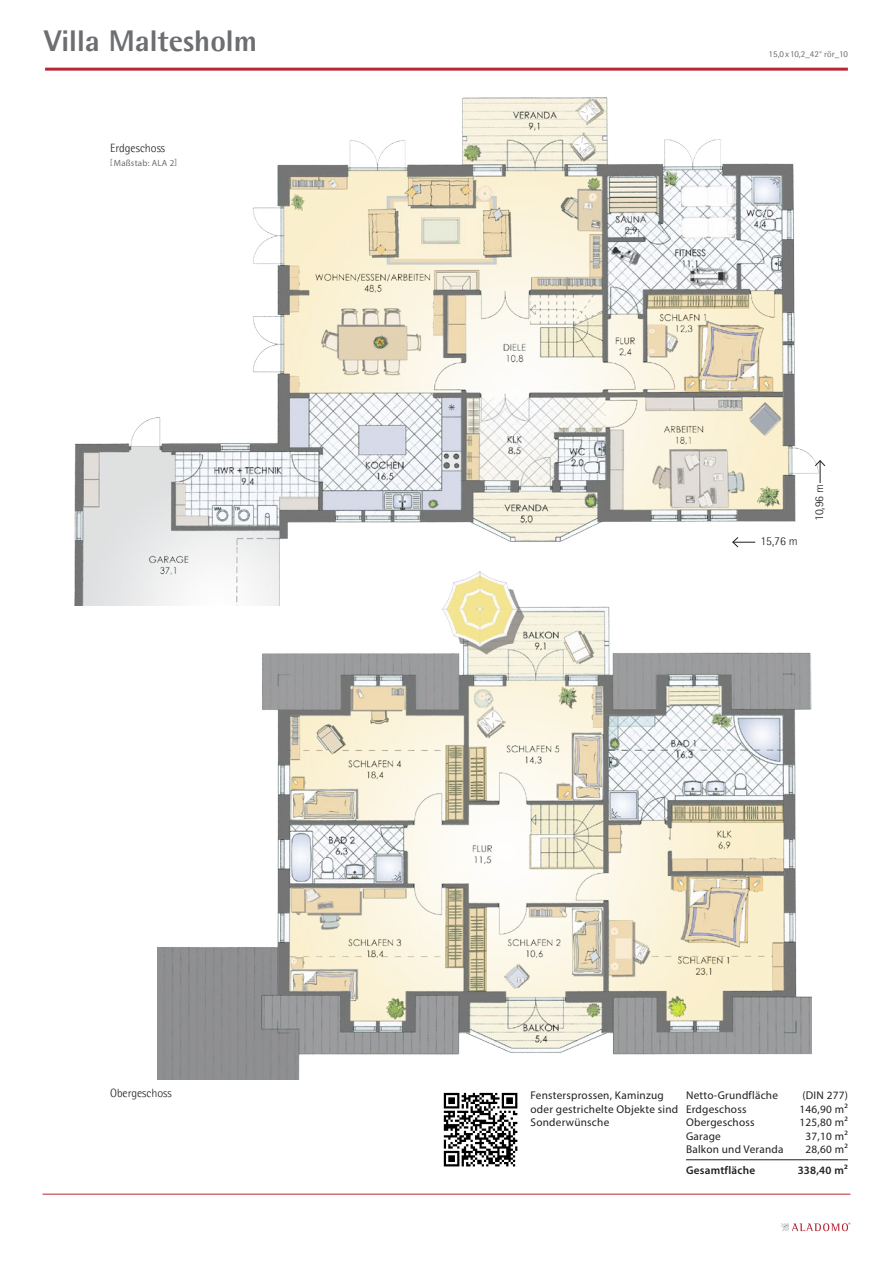
<style>
.page{position:relative;width:893px;height:1263px;background:#fff}
.page>*{position:absolute;margin:0;border:0;box-sizing:border-box;transform-origin:0 0}
.t1{font:800 30px "Agfa Rotis Semisans";color:#6d6e71}
.t2{font:300 12px "Agfa Rotis Semisans";color:#231f20}
.t3{font:11.25px/13.5px "Myriad Pro";letter-spacing:.02em;color:#231f20}
.t4{font:600 11.25px "Myriad Pro";letter-spacing:.02em;color:#231f20}
.t5{font:9px "Agfa Rotis Semisans";color:#6d6e71}
.t6{font:9px "Myriad Pro";letter-spacing:.02em;color:#6d6e71}
</style>
<div class="page">
<img style="left:74px;top:98px;width:747px;height:507px">
<img style="left:158px;top:572px;width:653px;height:507px">
<svg style="left:732px;top:536px;width:23px;height:12px"></svg>
<svg style="left:814px;top:460px;width:12px;height:23px"></svg>
<hr style="left:686px;top:1159px;width:162px;height:1px;background:#231f20">
<div style="left:442px;top:1091px;width:78px;height:78px;background:linear-gradient(to right,#fff,#fff)"></div>
<svg style="left:444px;top:1093px;width:73px;height:73px"></svg>
<hr style="left:45px;top:68px;width:803px;height:3px;background:#b72837">
<hr style="left:43px;top:1194px;width:807px;height:1px;background:#b72837">
<svg style="left:781px;top:1222px;width:69px;height:9px"></svg>
<h1 class="t1" style="left:44px;top:21px;width:214px">Villa Maltesholm</h1>
<p class="t2" style="left:110px;top:141px;width:56px">Erdgeschoss</p>
<p class="t6" style="left:110px;top:157px;width:68px">[Maßstab: ALA 2]</p>
<p class="t2" style="left:110px;top:1086px;width:63px">Obergeschoss</p>
<p class="t5" style="left:769px;top:49px;width:81px">15,0x10,2_42° rör_10</p>
<p class="t2" style="left:760px;top:534px;width:39px">15,76 m</p>
<p class="t2" style="left:812px;top:521px;width:38px;rotate:-90deg">10,96 m</p>
<p class="t3" style="left:530px;top:1088px;width:149px">Fenstersprossen, Kaminzug oder gestrichelte Objekte sind<br>Sonderwünsche</p>
<p class="t3" style="left:686px;top:1088px;width:93px">Netto-Grundfläche</p>
<p class="t3" style="left:802px;top:1088px;width:47px">(DIN 277)</p>
<p class="t3" style="left:686px;top:1102px;width:62px">Erdgeschoss</p>
<p class="t3" style="left:800px;top:1102px;width:50px">146,90 m²</p>
<p class="t3" style="left:686px;top:1115px;width:70px">Obergeschoss</p>
<p class="t3" style="left:800px;top:1115px;width:50px">125,80 m²</p>
<p class="t3" style="left:686px;top:1129px;width:36px">Garage</p>
<p class="t3" style="left:806px;top:1129px;width:44px">37,10 m²</p>
<p class="t3" style="left:686px;top:1142px;width:99px">Balkon und Veranda</p>
<p class="t3" style="left:806px;top:1142px;width:44px">28,60 m²</p>
<p class="t4" style="left:686px;top:1163px;width:71px">Gesamtfläche</p>
<p class="t4" style="left:798px;top:1163px;width:52px">338,40 m²</p>
</div>
